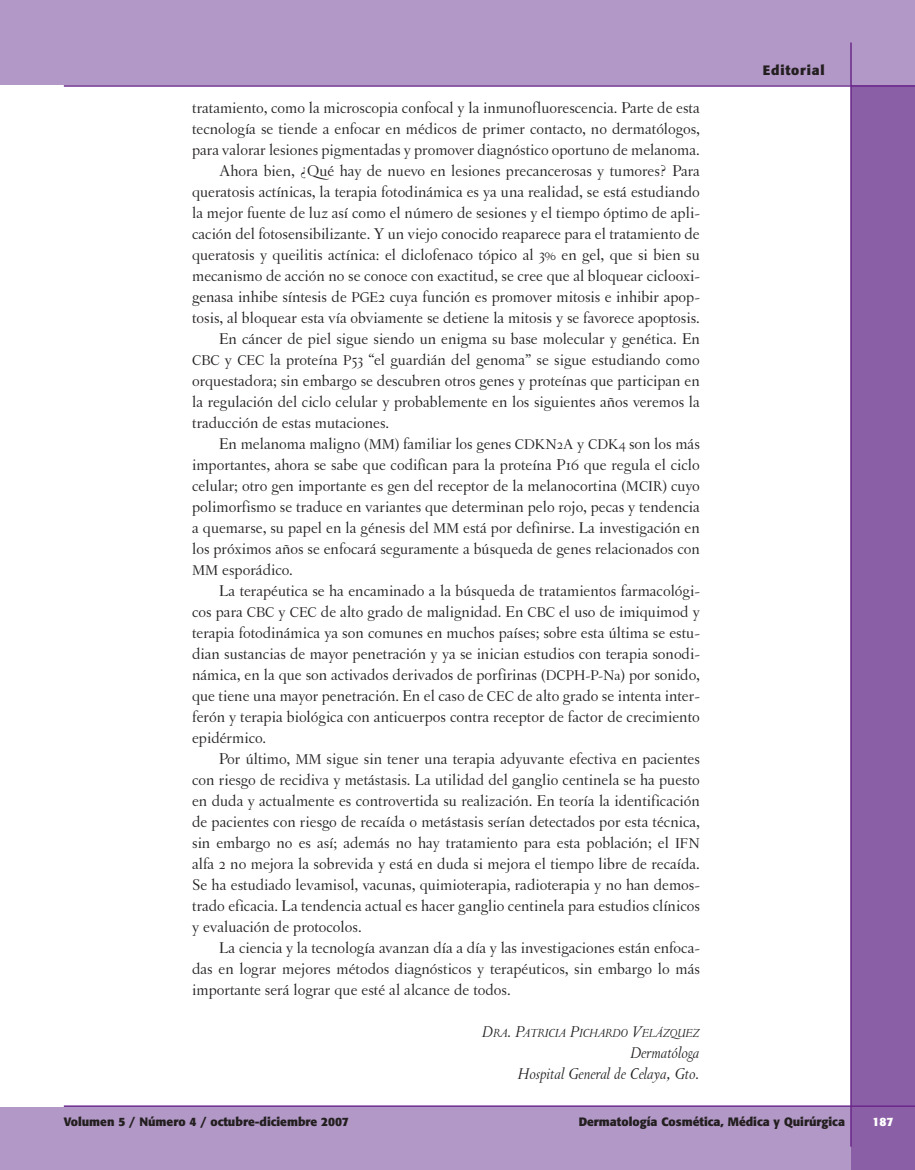
<style>
.page{position:relative;width:915px;height:1170px;background:#fff}
.page>*{position:absolute;margin:0;border:0;box-sizing:border-box;transform-origin:0 0}
.t1{font:16.5px "Letras Oldstyle";color:#231f20}
.t2{font:italic 16.5px/21px "Letras Oldstyle";color:#231f20;text-align:right}
.t3{font:700 13.5px "Formata";letter-spacing:.06em;color:#231f20}
.t4{font:italic 12.3px "Letras Oldstyle";color:#231f20}
.t5{font:700 12px "Formata";color:#231f20}
.t6{font:700 12px "Formata";color:#fff}
.s1{font-size:15px}
.s2{font-size:16.5px}
</style>
<div class="page">
<div style="left:1px;top:1106px;width:913px;height:63px;background:#b298c6"></div>
<div style="left:850px;top:0;width:64px;height:1169px;background:#8a5fa5"></div>
<hr style="left:64px;top:1105px;width:850px;height:1px;background:#6a288a">
<div style="left:1px;top:0;width:913px;height:85px;background:#b298c6"></div>
<hr style="left:64px;top:85px;width:850px;height:2px;background:#6a288a">
<hr style="left:849px;top:43px;width:2px;height:1103px;background:#6a288a">
<p class="t3" style="left:762px;top:64px;width:63px">Editorial</p>
<p class="t1" style="left:192px;top:97px;width:509px">tratamiento, como la microscopia confocal y la inmunofluorescencia. Parte de esta</p>
<p class="t1" style="left:192px;top:118px;width:509px">tecnología se tiende a enfocar en médicos de primer contacto, no dermatólogos,</p>
<p class="t1" style="left:192px;top:139px;width:509px">para valorar lesiones pigmentadas y promover diagnóstico oportuno de melanoma.</p>
<p class="t1" style="left:219px;top:160px;width:482px">Ahora bien, ¿Qué hay de nuevo en lesiones precancerosas y tumores? Para</p>
<p class="t1" style="left:192px;top:181px;width:509px">queratosis actínicas, la terapia fotodinámica es ya una realidad, se está estudiando</p>
<p class="t1" style="left:192px;top:202px;width:509px">la mejor fuente de luz así como el número de sesiones y el tiempo óptimo de apli-</p>
<p class="t1" style="left:192px;top:223px;width:509px">cación del fotosensibilizante. Y un viejo conocido reaparece para el tratamiento de</p>
<p class="t1" style="left:192px;top:244px;width:509px">queratosis y queilitis actínica: el diclofenaco tópico al 3% en gel, que si bien su</p>
<p class="t1" style="left:192px;top:265px;width:509px">mecanismo de acción no se conoce con exactitud, se cree que al bloquear ciclooxi-</p>
<p class="t1" style="left:192px;top:286px;width:509px">genasa inhibe síntesis de <span class="s1">PGE</span>2 cuya función es promover mitosis e inhibir apop-</p>
<p class="t1" style="left:192px;top:307px;width:509px">tosis, al bloquear esta vía obviamente se detiene la mitosis y se favorece apoptosis.</p>
<p class="t1" style="left:219px;top:328px;width:482px">En cáncer de piel sigue siendo un enigma su base molecular y genética. En</p>
<p class="t1" style="left:192px;top:349px;width:509px"><span class="s1">CBC</span> y <span class="s1">CEC</span> la proteína <span class="s1">P</span>53 “el guardián del genoma” se sigue estudiando como</p>
<p class="t1" style="left:192px;top:370px;width:509px">orquestadora; sin embargo se descubren otros genes y proteínas que participan en</p>
<p class="t1" style="left:192px;top:391px;width:509px">la regulación del ciclo celular y probablemente en los siguientes años veremos la</p>
<p class="t1" style="left:192px;top:412px;width:198px">traducción de estas mutaciones.</p>
<p class="t1" style="left:219px;top:433px;width:482px">En melanoma maligno (<span class="s1">MM</span>) familiar los genes <span class="s1">CDKN2A</span> y <span class="s1">CDK4</span> son los más</p>
<p class="t1" style="left:192px;top:454px;width:509px">importantes, ahora se sabe que codifican para la proteína P16 que regula el ciclo</p>
<p class="t1" style="left:192px;top:475px;width:509px">celular; otro gen importante es gen del receptor de la melanocortina (<span class="s1">MCIR</span>) cuyo</p>
<p class="t1" style="left:192px;top:496px;width:509px">polimorfismo se traduce en variantes que determinan pelo rojo, pecas y tendencia</p>
<p class="t1" style="left:192px;top:517px;width:509px">a quemarse, su papel en la génesis del <span class="s1">MM</span> está por definirse. La investigación en</p>
<p class="t1" style="left:192px;top:538px;width:509px">los próximos años se enfocará seguramente a búsqueda de genes relacionados con</p>
<p class="t1" style="left:192px;top:559px;width:102px"><span class="s1">MM</span> esporádico.</p>
<p class="t1" style="left:219px;top:580px;width:482px">La terapéutica se ha encaminado a la búsqueda de tratamientos farmacológi-</p>
<p class="t1" style="left:192px;top:601px;width:509px">cos para <span class="s1">CBC</span> y <span class="s1">CEC</span> de alto grado de malignidad. En <span class="s1">CBC</span> el uso de imiquimod y</p>
<p class="t1" style="left:192px;top:622px;width:509px">terapia fotodinámica ya son comunes en muchos países; sobre esta última se estu-</p>
<p class="t1" style="left:192px;top:643px;width:509px">dian sustancias de mayor penetración y ya se inician estudios con terapia sonodi-</p>
<p class="t1" style="left:192px;top:664px;width:509px">námica, en la que son activados derivados de porfirinas (<span class="s1">DCPH-P-Na</span>) por sonido,</p>
<p class="t1" style="left:192px;top:685px;width:509px">que tiene una mayor penetración. En el caso de <span class="s1">CEC</span> de alto grado se intenta inter-</p>
<p class="t1" style="left:192px;top:706px;width:509px">ferón y terapia biológica con anticuerpos contra receptor de factor de crecimiento</p>
<p class="t1" style="left:192px;top:727px;width:76px">epidérmico.</p>
<p class="t1" style="left:219px;top:748px;width:482px">Por último, <span class="s1">MM</span> sigue sin tener una terapia adyuvante efectiva en pacientes</p>
<p class="t1" style="left:192px;top:769px;width:509px">con riesgo de recidiva y metástasis. La utilidad del ganglio centinela se ha puesto</p>
<p class="t1" style="left:192px;top:790px;width:509px">en duda y actualmente es controvertida su realización. En teoría la identificación</p>
<p class="t1" style="left:192px;top:811px;width:509px">de pacientes con riesgo de recaída o metástasis serían detectados por esta técnica,</p>
<p class="t1" style="left:192px;top:832px;width:509px">sin embargo no es así; además no hay tratamiento para esta población; el <span class="s1">IFN</span></p>
<p class="t1" style="left:192px;top:853px;width:509px">alfa 2 no mejora la sobrevida y está en duda si mejora el tiempo libre de recaída.</p>
<p class="t1" style="left:192px;top:874px;width:509px">Se ha estudiado levamisol, vacunas, quimioterapia, radioterapia y no han demos-</p>
<p class="t1" style="left:192px;top:895px;width:509px">trado eficacia. La tendencia actual es hacer ganglio centinela para estudios clínicos</p>
<p class="t1" style="left:192px;top:916px;width:171px">y evaluación de protocolos.</p>
<p class="t1" style="left:219px;top:937px;width:482px">La ciencia y la tecnología avanzan día a día y las investigaciones están enfoca-</p>
<p class="t1" style="left:192px;top:958px;width:509px">das en lograr mejores métodos diagnósticos y terapéuticos, sin embargo lo más</p>
<p class="t1" style="left:192px;top:979px;width:320px">importante será lograr que esté al alcance de todos.</p>
<p class="t4" style="left:482px;top:1025px;width:219px"><span class="s2">D</span>RA<span class="s2">. P</span>ATRICIA <span class="s2">P</span>ICHARDO <span class="s2">V</span>ELÁZQUEZ</p>
<p class="t2" style="left:518px;top:1041px;width:183px">Dermatóloga<br>Hospital General de Celaya, Gto.</p>
<p class="t5" style="left:64px;top:1116px;width:286px">Volumen 5 / Número 4 / octubre-diciembre 2007</p>
<p class="t5" style="left:578px;top:1116px;width:268px">Dermatología Cosmética, Médica y Quirúrgica</p>
<p class="t6" style="left:872px;top:1116px;width:22px">187</p>
</div>
